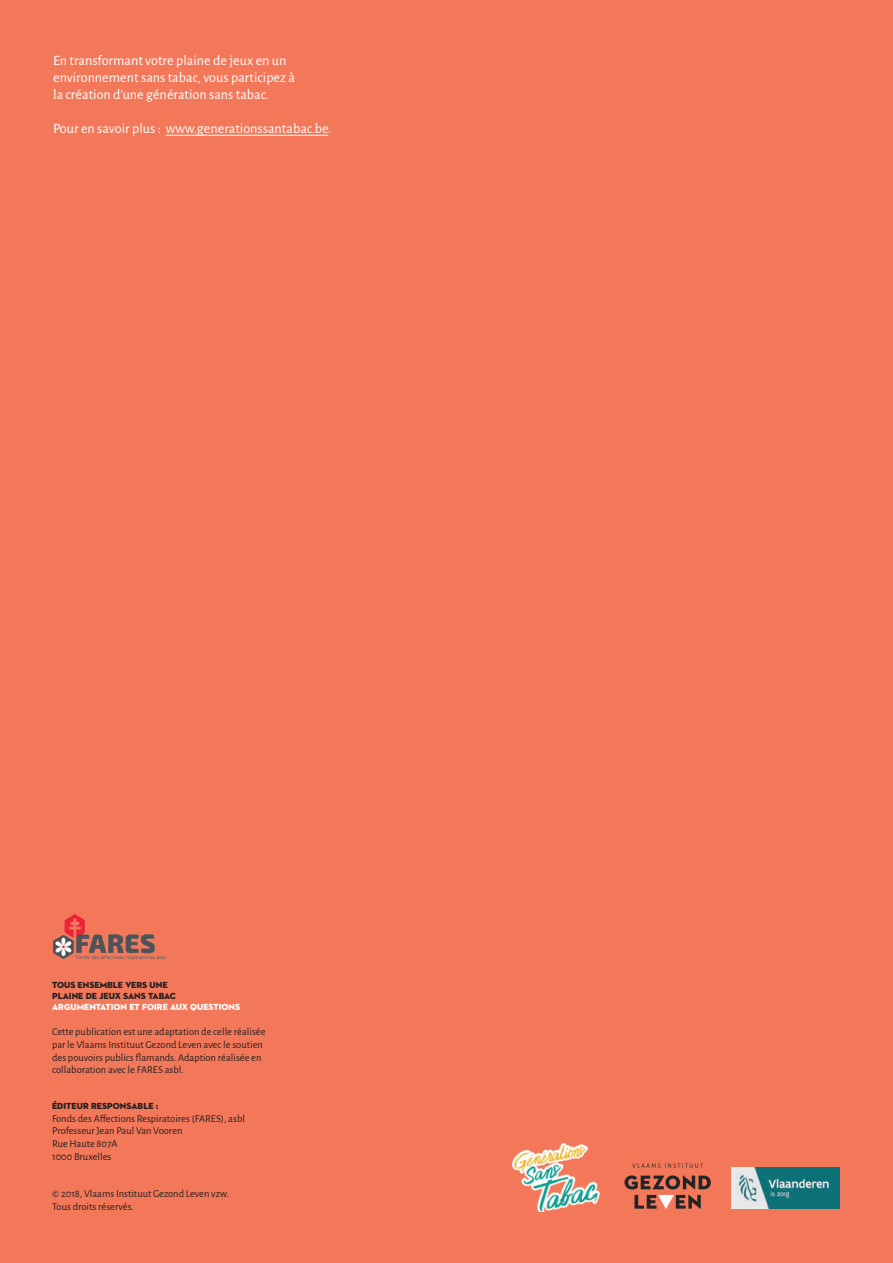
<style>
.page{position:relative;width:893px;height:1263px;background:#f37859}
.page>*{position:absolute;margin:0;border:0;box-sizing:border-box;transform-origin:0 0}
.t1{font:14.25px/17.1px "Alegreya Sans";color:#fff}
.t2{font:10.5px/12.6px "Alegreya Sans";color:#231f20}
.t3{font:9px "Neutraface 2 Display Titling";color:#231f20}
.t4{font:9px "Neutraface 2 Display Titling";color:#fff}
</style>
<div class="page">
<hr style="left:166px;top:135px;width:162px;height:1px;background:#fff">
<img style="left:53px;top:915px;width:113px;height:45px">
<img style="left:512px;top:1143px;width:88px;height:68px">
<svg style="left:624px;top:1175px;width:87px;height:34px"></svg>
<svg style="left:632px;top:1163px;width:71px;height:5px"></svg>
<img style="left:732px;top:1167px;width:108px;height:42px">
<p class="t1" style="left:53px;top:51px;width:243px">En transformant votre plaine de jeux en un environnement sans tabac, vous participez à la création d’une génération sans tabac.</p>
<p class="t1" style="left:53px;top:119px;width:280px">Pour en savoir plus : www.generationssantabac.be.</p>
<p class="t3" style="left:52px;top:980px;width:117px">TOUS ENSEMBLE VERS UNE</p>
<p class="t3" style="left:52px;top:990px;width:125px">PLAINE DE JEUX SANS TABAC</p>
<p class="t4" style="left:52px;top:1001px;width:190px">ARGUMENTATION ET FOIRE AUX QUESTIONS</p>
<p class="t2" style="left:52px;top:1025px;width:215px">Cette publication est une adaptation de celle réalisée par le Vlaams Instituut Gezond Leven avec le soutien des pouvoirs publics flamands. Adaption réalisée en collaboration avec le FARES asbl.</p>
<p class="t3" style="left:52px;top:1100px;width:108px">ÉDITEUR RESPONSABLE :</p>
<p class="t2" style="left:52px;top:1111px;width:194px">Fonds des Affections Respiratoires (FARES), asbl</p>
<p class="t2" style="left:52px;top:1124px;width:132px">Professeur Jean Paul Van Vooren</p>
<p class="t2" style="left:52px;top:1137px;width:67px">Rue Haute 807A</p>
<p class="t2" style="left:52px;top:1149px;width:61px">1000 Bruxelles</p>
<p class="t2" style="left:52px;top:1187px;width:178px">© 2018, Vlaams Instituut Gezond Leven vzw.<br>Tous droits réservés.</p>
</div>
